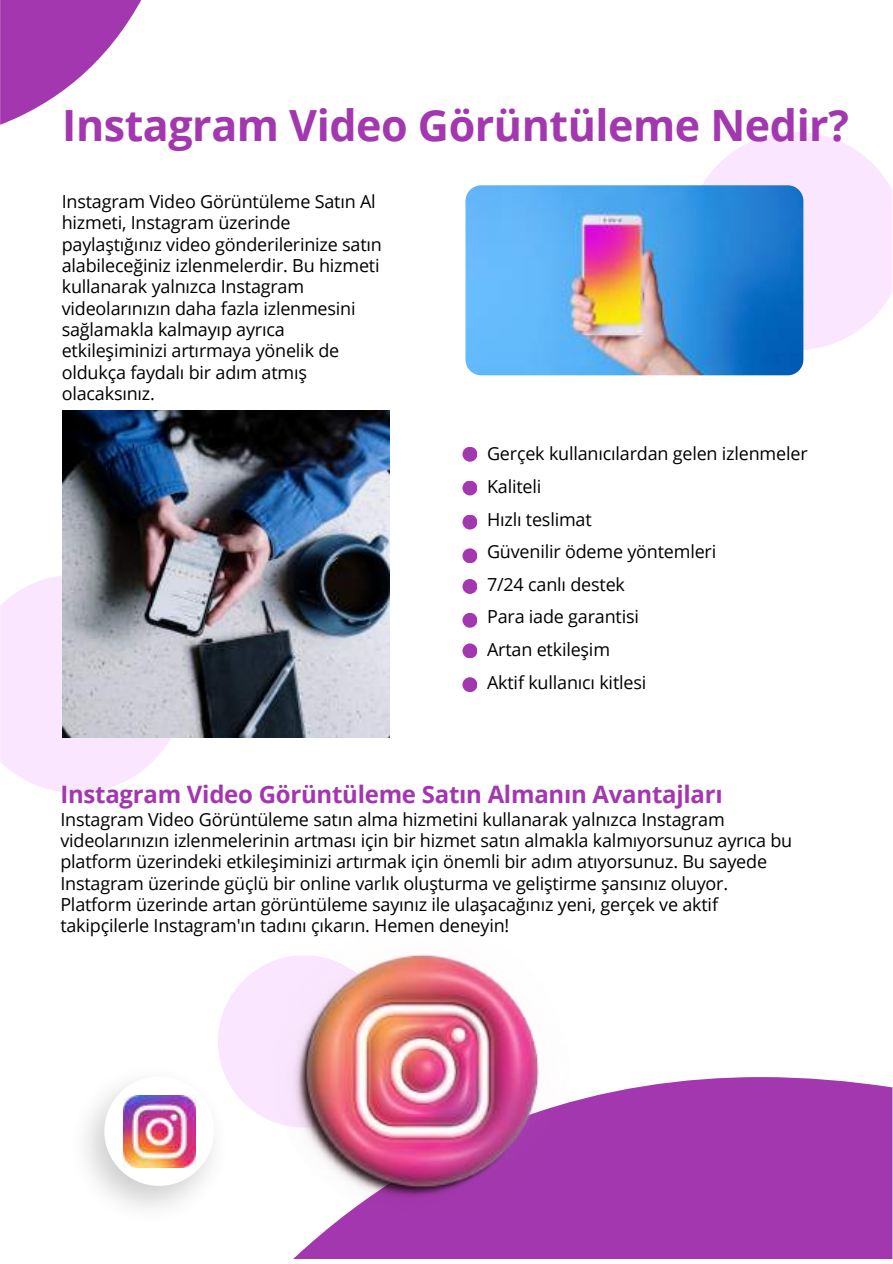
<style>
.page{position:relative;width:893px;height:1264px;background:#fff}
.page>*{position:absolute;margin:0;border:0;box-sizing:border-box;transform-origin:0 0}
.t1{font:700 43.05px "Open Sans";letter-spacing:-.01em;color:#a337af}
.t2{font:700 24px "Open Sans";letter-spacing:-.01em;color:#a337af}
.t3{font:18px/21.3px "Open Sans";letter-spacing:-.01em;color:#000}
</style>
<div class="page">
<div style="left:294px;top:1077px;width:598px;height:181px;background:#a337af"></div>
<svg style="left:0;top:0;width:142px;height:125px"></svg>
<svg style="left:702px;top:132px;width:190px;height:218px;fill:#fae7ff"></svg>
<svg style="left:0;top:575px;width:185px;height:218px;fill:#fae7ff"></svg>
<svg style="left:218px;top:955px;width:105px;height:170px;fill:#fae7ff"></svg>
<img style="left:86px;top:1057px;width:149px;height:151px">
<svg style="left:104px;top:1076px;width:110px;height:109px"></svg>
<img style="left:465px;top:185px;width:338px;height:190px;border-radius:16px">
<img style="left:62px;top:410px;width:327px;height:327px">
<img style="left:272px;top:921px;width:299px;height:298px;border-radius:50%">
<div style="left:462px;top:447px;width:15px;height:14px;background:#a337af;border-radius:50%"></div>
<div style="left:462px;top:514px;width:15px;height:15px;background:#a337af;border-radius:50%"></div>
<div style="left:462px;top:579px;width:15px;height:15px;background:#a337af;border-radius:50%"></div>
<div style="left:462px;top:643px;width:15px;height:15px;background:#a337af;border-radius:50%"></div>
<div style="left:462px;top:480px;width:15px;height:15px;background:#a337af;border-radius:50%"></div>
<div style="left:462px;top:548px;width:15px;height:15px;background:#a337af;border-radius:50%"></div>
<div style="left:462px;top:612px;width:15px;height:15px;background:#a337af;border-radius:50%"></div>
<div style="left:462px;top:677px;width:15px;height:15px;background:#a337af;border-radius:50%"></div>
<img style="left:123px;top:1095px;width:72px;height:72px">
<h1 class="t1" style="left:62px;top:95px;width:788px">Instagram Video Görüntüleme Nedir?</h1>
<p class="t3" style="left:62px;top:190px;width:322px">Instagram Video Görüntüleme Satın Al hizmeti, Instagram üzerinde paylaştığınız video gönderilerinize satın alabileceğiniz izlenmelerdir. Bu hizmeti kullanarak yalnızca Instagram videolarınızın daha fazla izlenmesini sağlamakla kalmayıp ayrıca etkileşiminizi artırmaya yönelik de oldukça faydalı bir adım atmış olacaksınız.</p>
<p class="t3" style="left:487px;top:437px;width:322px;line-height:32.5px">Gerçek kullanıcılardan gelen izlenmeler<br>Kaliteli<br>Hızlı teslimat<br>Güvenilir ödeme yöntemleri<br>7/24 canlı destek<br>Para iade garantisi<br>Artan etkileşim<br>Aktif kullanıcı kitlesi</p>
<h2 class="t2" style="left:60px;top:777px;width:663px">Instagram Video Görüntüleme Satın Almanın Avantajları</h2>
<p class="t3" style="left:60px;top:808px;width:733px">Instagram Video Görüntüleme satın alma hizmetini kullanarak yalnızca Instagram videolarınızın izlenmelerinin artması için bir hizmet satın almakla kalmıyorsunuz ayrıca bu platform üzerindeki etkileşiminizi artırmak için önemli bir adım atıyorsunuz. Bu sayede Instagram üzerinde güçlü bir online varlık oluşturma ve geliştirme şansınız oluyor.<br>Platform üzerinde artan görüntüleme sayınız ile ulaşacağınız yeni, gerçek ve aktif takipçilerle Instagram'ın tadını çıkarın. Hemen deneyin!</p>
</div>
